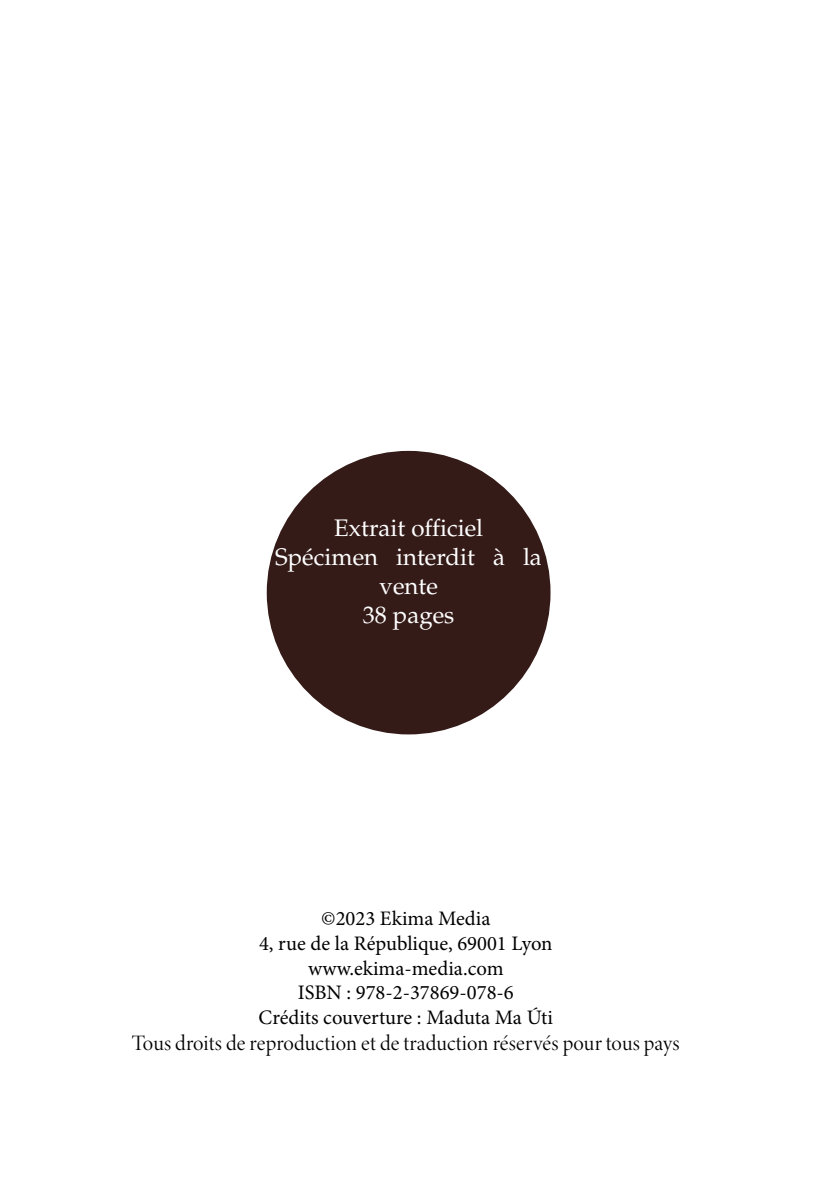
<style>
.page{position:relative;width:840px;height:1191px;background:#fff}
.page>*{position:absolute;margin:0;border:0;box-sizing:border-box;transform-origin:0 0}
.t1{font:24px/28.8px "Palatino";color:#fff;text-align:center}
.t2{font:22px "Minion 3 Display";letter-spacing:.005em;color:#000}
.t3{font:20.6px/24.8px "Minion Pro";color:#000;text-align:center}
</style>
<div class="page">
<div style="left:266px;top:451px;width:284px;height:283px;background:#341b18;border-radius:50%"></div>
<p class="t1" style="left:275px;top:514px;width:268px">Extrait officiel<br>Spécimen interdit à la vente<br>38 pages</p>
<p class="t3" style="left:258px;top:906px;width:296px">©2023 Ekima Media<br>4, rue de la République, 69001 Lyon www.ekima-media.com<br>ISBN : 978-2-37869-078-6<br>Crédits couverture : Maduta Ma Úti</p>
<p class="t2" style="left:132px;top:1028px;width:549px">Tous droits de reproduction et de traduction réservés pour tous pays</p>
</div>
